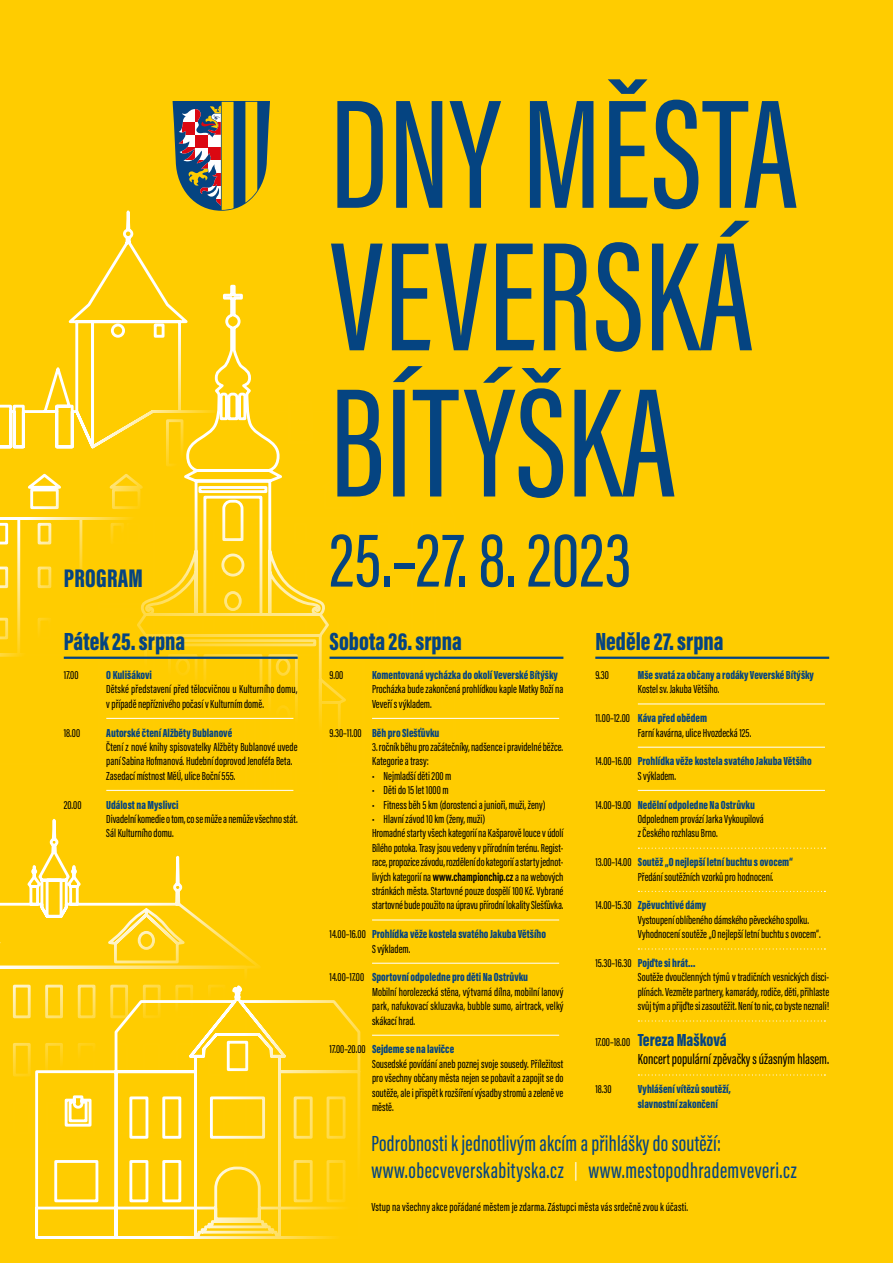
<style>
.page{position:relative;width:893px;height:1263px;background:#fc0}
.page>*{position:absolute;margin:0;border:0;box-sizing:border-box;transform-origin:0 0}
.t1{font:500 159.75px/144.3px "Acumin Pro Extra Cond";color:#054481}
.t2{font:500 79.5px "Acumin Pro Extra Cond";letter-spacing:.01em;color:#054481}
.t3{font:900 26.25px "Acumin Pro Extra Cond";letter-spacing:.01em;color:#054481}
.t4{font:900 25.5px "Acumin Pro Extra Cond";color:#054481}
.t5{font:500 22.5px/27px "Acumin Pro Extra Cond";letter-spacing:.02em;color:#054481}
.t6{font:900 18px "Acumin Pro Extra Cond";color:#054481}
.t7{font:500 15px "Acumin Pro Extra Cond";color:#000}
.t8{font:500 12px/14.4px "Acumin Pro Extra Cond";color:#000}
.t9{font:900 12px/14.4px "Acumin Pro Extra Cond";color:#054481}
.s1{font-weight:500;color:#000}
.s2{font-weight:700}
.s3{font-weight:900;color:#054481}
.s4{font-weight:500;font-size:12px;color:#000}
.s5{font-size:17.85px;color:#fff}
</style>
<div class="page">
<svg style="left:0;top:210px;width:457px;height:508px"></svg>
<svg style="left:119px;top:284px;width:228px;height:507px"></svg>
<svg style="left:0;top:818px;width:260px;height:259px"></svg>
<svg style="left:34px;top:985px;width:327px;height:254px"></svg>
<hr style="left:64px;top:657px;width:234px;height:2px;background:#054481">
<hr style="left:106px;top:718px;width:187px;height:1px;background:#fff">
<hr style="left:106px;top:790px;width:187px;height:1px;background:#fff">
<hr style="left:330px;top:657px;width:233px;height:2px;background:#054481">
<hr style="left:372px;top:718px;width:187px;height:1px;background:#fff">
<hr style="left:372px;top:920px;width:187px;height:1px;background:#fff">
<hr style="left:372px;top:963px;width:187px;height:1px;background:#fff">
<hr style="left:372px;top:1035px;width:187px;height:1px;background:#fff">
<hr style="left:595px;top:657px;width:234px;height:2px;background:#054481">
<hr style="left:638px;top:704px;width:187px;height:1px;background:#fff">
<hr style="left:638px;top:747px;width:187px;height:1px;background:#fff">
<hr style="left:638px;top:790px;width:187px;height:1px;background:#fff">
<svg style="left:638px;top:848px;width:187px;height:1px"></svg>
<svg style="left:638px;top:891px;width:187px;height:1px"></svg>
<svg style="left:638px;top:948px;width:187px;height:1px"></svg>
<svg style="left:638px;top:1020px;width:187px;height:1px"></svg>
<svg style="left:638px;top:1074px;width:187px;height:1px"></svg>
<svg style="left:173px;top:101px;width:97px;height:110px"></svg>
<h3 class="t3" style="left:64px;top:562px;width:81px">PROGRAM</h3>
<h3 class="t4" style="left:64px;top:626px;width:123px">Pátek 25. srpna</h3>
<p class="t8" style="left:64px;top:668px;width:16px">17.00</p>
<p class="t9" style="left:106px;top:668px;width:47px">O Kulišákovi</p>
<p class="t8" style="left:106px;top:682px;width:193px">Dětské představení před tělocvičnou u Kulturního domu, v případě nepříznivého počasí v Kulturním domě.</p>
<p class="t8" style="left:64px;top:725px;width:18px">18.00</p>
<p class="t9" style="left:106px;top:725px;width:127px">Autorské čtení Alžběty Bublanové</p>
<p class="t8" style="left:106px;top:740px;width:193px">Čtení z nové knihy spisovatelky Alžběty Bublanové uvede paní Sabina Hofmanová. Hudební doprovod Jenoféfa Beta.<br>Zasedací místnost MěÚ, ulice Boční 555.</p>
<p class="t8" style="left:64px;top:797px;width:19px">20.00</p>
<p class="t9" style="left:106px;top:797px;width:74px">Událost na Myslivci</p>
<p class="t8" style="left:106px;top:812px;width:193px">Divadelní komedie o tom, co se může a nemůže všechno stát.<br>Sál Kulturního domu.</p>
<h1 class="t1" style="left:330px;top:82px;width:470px">DNY MĚSTA<br>VEVERSKÁ<br>BÍTÝŠKA</h1>
<h2 class="t2" style="left:330px;top:512px;width:303px">25.–27. 8. 2023</h2>
<h3 class="t4" style="left:330px;top:626px;width:134px">Sobota 26. srpna</h3>
<p class="t8" style="left:330px;top:668px;width:15px">9.00</p>
<p class="t9" style="left:372px;top:668px;width:187px">Komentovaná vycházka do okolí Veverské Bítýšky</p>
<p class="t8" style="left:372px;top:682px;width:193px">Procházka bude zakončená prohlídkou kaple Matky Boží na<br>Veveří s výkladem.</p>
<p class="t9" style="left:330px;top:725px;width:111px"><span class="s1">9.30–11.00</span> Běh pro Slešťůvku</p>
<p class="t8" style="left:372px;top:740px;width:193px">3. ročník běhu pro začátečníky, nadšence i pravidelné běžce.<br>Kategorie a trasy:</p>
<p class="t8" style="left:372px;top:768px;width:81px">• Nejmladší děti 200 m</p>
<p class="t8" style="left:372px;top:783px;width:78px">• Děti do 15 let 1000 m</p>
<p class="t8" style="left:372px;top:797px;width:175px">• Fitness běh 5km (dorostenci a junioři, muži, ženy)</p>
<p class="t8" style="left:372px;top:812px;width:193px">• Hlavní závod 10km (ženy, muži)<br>Hromadné starty všech kategorií na Kašparově louce v údolí Bílého potoka. Trasy jsou vedeny v přírodním terénu. Regist&shy;race, propozice závodu, rozdělení do kategorií a starty jednot&shy;livých kategorií na <span class="s2">www.championchip.cz</span> a na webových stránkách města. Startovné pouze dospělí 100Kč. Vybrané startovné bude použito na úpravu přírodní lokality Slešťůvka.</p>
<p class="t9" style="left:372px;top:927px;width:175px;text-indent:-43px"><span class="s1">14.00–16.00</span> Prohlídka věže kostela svatého Jakuba Většího<br><span class="s1">S výkladem.</span></p>
<p class="t8" style="left:372px;top:970px;width:193px;text-indent:-43px">14.00–17.00 <span class="s3">Sportovní odpoledne pro děti Na Ostrůvku<br></span>Mobilní horolezecká stěna, výtvarná dílna, mobilní lanový park, nafukovací skluzavka, bubble sumo, airtrack, velký skákací hrad.</p>
<p class="t8" style="left:372px;top:1042px;width:193px;text-indent:-43px">17.00–20.00 <span class="s3">Sejdeme se na lavičce<br></span>Sousedské povídání aneb poznej svoje sousedy. Příležitost pro všechny občany města nejen se pobavit a zapojit se do soutěže, ale i přispět k rozšíření výsadby stromů a zeleně ve městě.</p>
<h3 class="t4" style="left:595px;top:626px;width:130px">Neděle 27. srpna</h3>
<p class="t8" style="left:595px;top:668px;width:15px">9.30</p>
<p class="t9" style="left:638px;top:668px;width:178px">Mše svatá za občany a rodáky Veverské Bítýšky</p>
<p class="t8" style="left:638px;top:682px;width:83px">Kostel sv. Jakuba Většího.</p>
<p class="t8" style="left:638px;top:711px;width:115px;text-indent:-43px">11.00–12.00 <span class="s3">Káva před obědem<br></span>Farní kavárna, ulice Hvozdecká 125.</p>
<p class="t9" style="left:638px;top:754px;width:175px;text-indent:-43px"><span class="s1">14.00–16.00</span> Prohlídka věže kostela svatého Jakuba Většího<br><span class="s1">S výkladem.</span></p>
<p class="t8" style="left:638px;top:797px;width:127px;text-indent:-43px">14.00–19.00 <span class="s3">Nedělní odpoledne Na Ostrůvku<br></span>Odpolednem provází Jarka Vykoupilová z Českého rozhlasu Brno.</p>
<p class="t8" style="left:638px;top:855px;width:157px;text-indent:-43px">13.00–14.00 <span class="s3">Soutěž „O nejlepší letní buchtu s ovocem“<br></span>Předání soutěžních vzorků pro hodnocení.</p>
<p class="t8" style="left:638px;top:898px;width:184px;text-indent:-43px">14.00–15.30 <span class="s3">Zpěvuchtivé dámy<br></span>Vystoupení oblíbeného dámského pěveckého spolku.<br>Vyhodnocení soutěže „O nejlepší letní buchtu s ovocem“.</p>
<p class="t8" style="left:638px;top:956px;width:193px;text-indent:-43px">15.30–16.30 <span class="s3">Pojďte si hrát…<br></span>Soutěže dvoučlenných týmů v tradičních vesnických disci&shy;plínách. Vezměte partnery, kamarády, rodiče, děti, přihlaste svůj tým a přijďte si zasoutěžit. Není to nic, co byste neznali!</p>
<h3 class="t6" style="left:595px;top:1029px;width:133px"><span class="s4">17.00–18.00</span> Tereza Mašková</h3>
<p class="t7" style="left:638px;top:1050px;width:193px">Koncert populární zpěvačky s úžasným hlasem.</p>
<p class="t8" style="left:595px;top:1082px;width:18px">18.30</p>
<p class="t9" style="left:638px;top:1082px;width:95px">Vyhlášení vítězů soutěží, slavnostní zakončení</p>
<h3 class="t5" style="left:371px;top:1130px;width:427px">Podrobnosti k jednotlivým akcím a přihlášky do soutěží: www.obecveverskabityska.cz <span class="s5">|</span> www.mestopodhrademveveri.cz</h3>
<p class="t8" style="left:371px;top:1199px;width:318px">Vstup na všechny akce pořádané městem je zdarma. Zástupci města vás srdečně zvou k účasti.</p>
</div>
